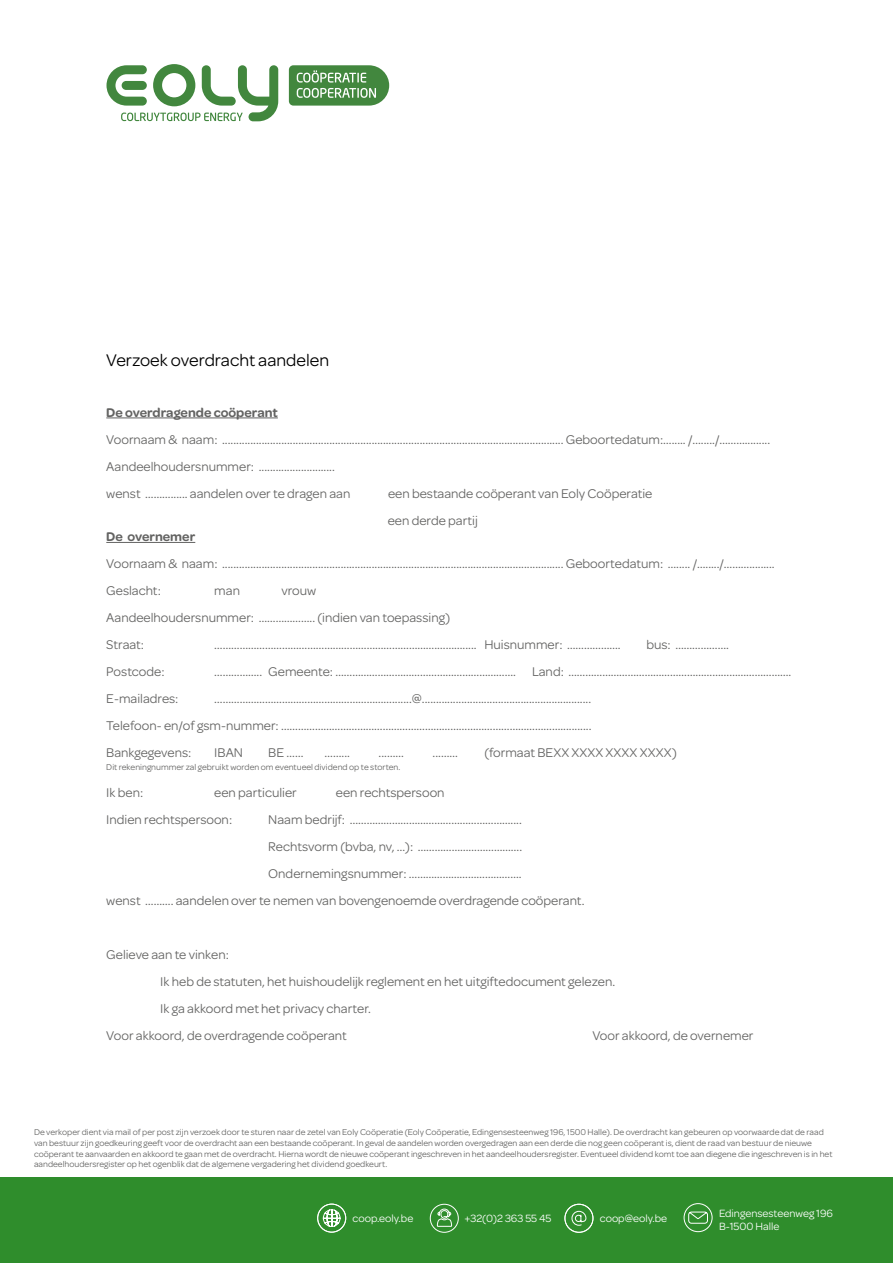
<style>
.page{position:relative;width:893px;height:1263px;background:#fff}
.page>*{position:absolute;margin:0;border:0;box-sizing:border-box;transform-origin:0 0}
.t1{font:18px "Omnes";color:#000}
.t2{font:13.5px/27px "Omnes";color:#636362}
.t3{font:600 13.5px "Omnes";color:#636362}
.t4{font:11.25px/13.5px "Omnes";color:#fff}
.t5{font:9px/10.8px "Omnes";color:#636362}
</style>
<div class="page">
<svg style="left:107px;top:64px;width:171px;height:57px"></svg>
<svg style="left:289px;top:65px;width:100px;height:41px;background:#689f65"></svg>
<hr style="left:106px;top:418px;width:172px;height:1px;background:#636362">
<hr style="left:106px;top:542px;width:89px;height:1px;background:#636362">
<div style="left:0;top:1178px;width:893px;height:85px;background:#2f8d2c"></div>
<svg style="left:683px;top:1203px;width:30px;height:29px"></svg>
<svg style="left:323px;top:1209px;width:18px;height:18px"></svg>
<div style="left:317px;top:1204px;width:29px;height:28px;border:1px solid #fff;border-radius:50%"></div>
<svg style="left:437px;top:1208px;width:16px;height:19px"></svg>
<div style="left:430px;top:1204px;width:29px;height:28px;border:1px solid #fff;border-radius:50%"></div>
<svg style="left:571px;top:1211px;width:15px;height:15px"></svg>
<div style="left:565px;top:1204px;width:28px;height:28px;border:1px solid #fff;border-radius:50%"></div>
<h1 class="t1" style="left:106px;top:347px;width:224px">Verzoek overdracht aandelen</h1>
<p class="t3" style="left:106px;top:402px;width:173px">De overdragende coöperant</p>
<p class="t2" style="left:106px;top:425px;width:665px">Voornaam &amp; naam: ......................................................................................................................... Geboortedatum:…..... /…...../……….........<br>Aandeelhoudersnummer: ...........................<br>wenst ………...... aandelen over te dragen aan</p>
<p class="t2" style="left:388px;top:479px;width:266px">een bestaande coöperant van Eoly Coöperatie een derde partij</p>
<p class="t3" style="left:106px;top:527px;width:90px">De overnemer</p>
<p class="t2" style="left:106px;top:549px;width:670px">Voornaam &amp; naam: ......................................................................................................................... Geboortedatum: …..... /…...../……….........<br>Geslacht:</p>
<p class="t2" style="left:106px;top:576px;width:345px;text-indent:175px">vrouw<br>Aandeelhoudersnummer: ……………….. (indien van toepassing)<br>Straat:</p>
<p class="t2" style="left:214px;top:576px;width:27px">man</p>
<p class="t2" style="left:214px;top:630px;width:408px">…………………………………………………………………….………..... Huisnummer: ……………….</p>
<p class="t2" style="left:646px;top:630px;width:84px">bus: ……………….</p>
<p class="t2" style="left:106px;top:657px;width:60px">Postcode:</p>
<p class="t2" style="left:214px;top:657px;width:579px">…………….. Gemeente: ………………………………………………………. Land: …………………………………………………………………….</p>
<p class="t2" style="left:106px;top:684px;width:74px">E-mailadres:</p>
<p class="t2" style="left:106px;top:684px;width:487px;text-align:justify;text-indent:108px">……………………………………………………….......@............................................................<br>Telefoon- en/of gsm-nummer: ………………………………………………………………………………………...........<br>Bankgegevens:</p>
<p class="t2" style="left:214px;top:738px;width:30px">IBAN</p>
<p class="t2" style="left:268px;top:738px;width:37px">BE ……</p>
<p class="t2" style="left:325px;top:738px;width:27px">……...</p>
<p class="t2" style="left:379px;top:738px;width:27px">...……</p>
<p class="t2" style="left:433px;top:738px;width:27px">...……</p>
<p class="t2" style="left:484px;top:738px;width:194px">(formaat BEXX XXXX XXXX XXXX)</p>
<p class="t5" style="left:106px;top:761px;width:296px">Dit rekeningnummer zal gebruikt worden om eventueel dividend op te storten.</p>
<p class="t2" style="left:106px;top:778px;width:38px">Ik ben:</p>
<p class="t2" style="left:214px;top:778px;width:84px">een particulier</p>
<p class="t2" style="left:336px;top:778px;width:110px">een rechtspersoon</p>
<p class="t2" style="left:106px;top:805px;width:127px">Indien rechtspersoon:</p>
<p class="t2" style="left:268px;top:805px;width:255px">Naam bedrijf: …………………………………………………....</p>
<p class="t2" style="left:268px;top:832px;width:255px">Rechtsvorm (bvba, nv, …): ……………………………….</p>
<p class="t2" style="left:268px;top:859px;width:255px">Ondernemingsnummer: ………………………………….</p>
<p class="t2" style="left:106px;top:886px;width:480px">wenst ………. aandelen over te nemen van bovengenoemde overdragende coöperant.</p>
<p class="t2" style="left:106px;top:940px;width:124px">Gelieve aan te vinken:</p>
<p class="t2" style="left:160px;top:967px;width:456px">Ik heb de statuten, het huishoudelijk reglement en het uitgiftedocument gelezen.</p>
<p class="t2" style="left:160px;top:994px;width:212px">Ik ga akkoord met het privacy charter.</p>
<p class="t2" style="left:106px;top:1021px;width:242px">Voor akkoord, de overdragende coöperant</p>
<p class="t2" style="left:592px;top:1021px;width:163px">Voor akkoord, de overnemer</p>
<p class="t5" style="left:34px;top:1126px;width:800px">De verkoper dient via mail of per post zijn verzoek door te sturen naar de zetel van Eoly Coöperatie (Eoly Coöperatie, Edingensesteenweg 196, 1500 Halle). De overdracht kan gebeuren op voorwaarde dat de raad van bestuur zijn goedkeuring geeft voor de overdracht aan een bestaande coöperant. In geval de aandelen worden overgedragen aan een derde die nog geen coöperant is, dient de raad van bestuur de nieuwe coöperant te aanvaarden en akkoord te gaan met de overdracht. Hierna wordt de nieuwe coöperant ingeschreven in het aandeelhoudersregister. Eventueel dividend komt toe aan diegene die ingeschreven is in het aandeelhoudersregister op het ogenblik dat de algemene vergadering het dividend goedkeurt.</p>
<p class="t4" style="left:464px;top:1210px;width:89px">+32(0)2 363 55 45</p>
<p class="t4" style="left:719px;top:1206px;width:116px">Edingensesteenweg 196<br>B-1500 Halle</p>
<p class="t4" style="left:353px;top:1210px;width:62px">coop.eoly.be</p>
<p class="t4" style="left:600px;top:1210px;width:69px">coop@eoly.be</p>
</div>
